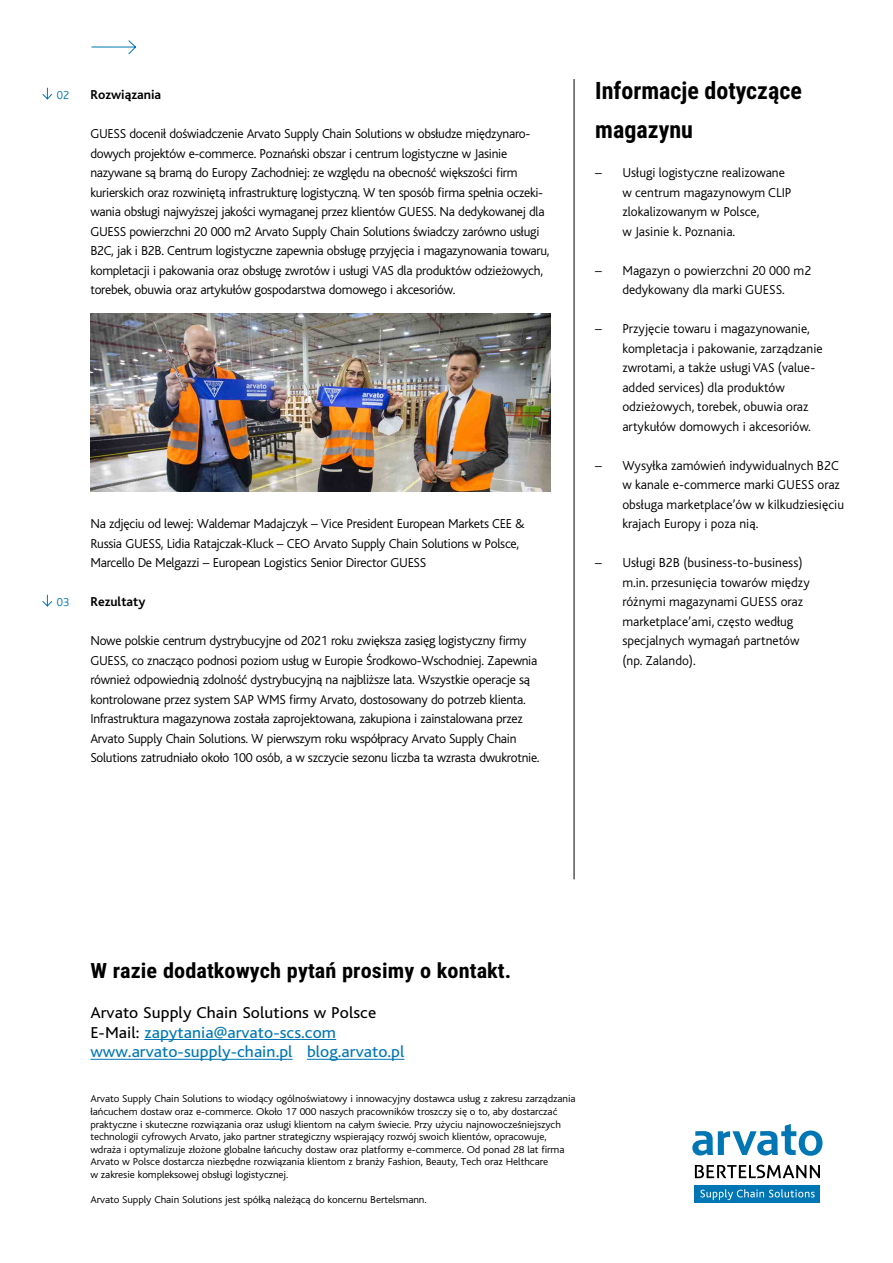
<style>
.page{position:relative;width:893px;height:1263px;background:#fff}
.page>*{position:absolute;margin:0;border:0;box-sizing:border-box;transform-origin:0 0}
.t1{font:700 24px/39px "Roboto Condensed";color:#000}
.t2{font:700 21px "Roboto Condensed";letter-spacing:.005em;color:#000;scale:1.06 1}
.t3{font:16.5px/19.8px "Bliss Pl";letter-spacing:.005em;color:#0077b4;scale:1.06 1}
.t4{font:300 13.5px/19.5px "Bliss Pl";letter-spacing:-.02em;color:#000}
.t5{font:300 13.5px/19.5px "Bliss Pl";color:#000}
.t6{font:700 13.5px "Bliss Pl";letter-spacing:.005em;color:#000}
.t7{font:300 12px "Bliss";color:#0077b4}
.t8{font:300 10.5px/12.6px "Bliss Pl";letter-spacing:-.01em;color:#000;scale:1.06 1}
.s1{font-family:"Bliss"}
.s2{color:#000}
</style>
<div class="page">
<div style="left:695px;top:1185px;width:125px;height:17px;background:#0077b4"></div>
<svg style="left:700px;top:1189px;width:115px;height:11px"></svg>
<svg style="left:695px;top:1165px;width:125px;height:13px"></svg>
<svg style="left:692px;top:1124px;width:130px;height:32px"></svg>
<hr style="left:574px;top:79px;width:1px;height:800px;background:#000">
<hr style="left:144px;top:1039px;width:192px;height:1px;background:#0077b4">
<hr style="left:90px;top:1059px;width:203px;height:1px;background:#0077b4">
<hr style="left:307px;top:1059px;width:97px;height:1px;background:#0077b4">
<svg style="left:42px;top:594px;width:11px;height:13px"></svg>
<svg style="left:91px;top:40px;width:45px;height:15px"></svg>
<img style="left:90px;top:314px;width:460px;height:177px">
<svg style="left:42px;top:87px;width:11px;height:13px"></svg>
<p class="t7" style="left:57px;top:89px;width:14px">02</p>
<p class="t6" style="left:90px;top:88px;width:72px">Rozwiązania</p>
<p class="t4" style="left:90px;top:124px;width:461px">GUESS docenił doświadczenie Arvato Supply Chain Solutions w obsłudze międzynaro&shy;dowych projektów e-commerce. Poznański obszar i centrum logistyczne w Jasinie nazywane są bramą do Europy Zachodniej: ze względu na obecność większości firm kurierskich oraz rozwiniętą infrastrukturę logistyczną. W ten sposób firma spełnia oczeki&shy;wania obsługi najwyższej jakości wymaganej przez klientów GUESS. Na dedykowanej dla GUESS powierzchni 20 000 m2 Arvato Supply Chain Solutions świadczy zarówno usługi B2C, jak i B2B. Centrum logistyczne zapewnia obsługę przyjęcia i magazynowania towaru, kompletacji i pakowania oraz obsługę zwrotów i usługi VAS dla produktów odzieżowych, torebek, obuwia oraz artykułów gospodarstwa domowego i akcesoriów.</p>
<p class="t7" style="left:57px;top:596px;width:14px">03</p>
<p class="t4" style="left:90px;top:514px;width:436px">Na zdjęciu od lewej: Waldemar Madajczyk – Vice President European Markets CEE &amp;<br>Russia GUESS, Lidia Ratajczak-Kluck – CEO Arvato Supply Chain Solutions w Polsce,<br>Marcello De Melgazzi – European Logistics Senior Director GUESS</p>
<p class="t6" style="left:90px;top:595px;width:57px">Rezultaty</p>
<p class="t4" style="left:90px;top:631px;width:451px">Nowe polskie centrum dystrybucyjne od 2021 roku zwiększa zasięg logistyczny firmy GUESS, co znacząco podnosi poziom usług w Europie Środkowo-Wschodniej. Zapewnia również odpowiednią zdolność dystrybucyjną na najbliższe lata. Wszystkie operacje są kontrolowane przez system SAP WMS firmy Arvato, dostosowany do potrzeb klienta.<br>Infrastruktura magazynowa została zaprojektowana, zakupiona i zainstalowana przez Arvato Supply Chain Solutions. W pierwszym roku współpracy Arvato Supply Chain Solutions zatrudniało około 100 osób, a w szczycie sezonu liczba ta wzrasta dwukrotnie.</p>
<h1 class="t1" style="left:595px;top:70px;width:208px">Informacje dotyczące magazynu</h1>
<p class="t5" style="left:622px;top:163px;width:171px;text-indent:-27px"><span class="s1">–</span> Usługi logistyczne realizowane w centrum magazynowym CLIP zlokalizowanym w Polsce,<br>w Jasinie k. Poznania.</p>
<p class="t5" style="left:595px;top:261px;width:217px;text-align:center"><span class="s1">–</span> Magazyn o powierzchni 20 000 m2 dedykowany dla marki GUESS.</p>
<p class="t5" style="left:622px;top:319px;width:202px;text-indent:-27px"><span class="s1">–</span> Przyjęcie towaru i magazynowanie, kompletacja i pakowanie, zarządzanie zwrotami, a także usługi VAS (value&shy;added services) dla produktów odzieżowych, torebek, obuwia oraz artykułów domowych i akcesoriów.</p>
<p class="t5" style="left:622px;top:456px;width:223px;text-indent:-27px"><span class="s1">–</span> Wysyłka zamówień indywidualnych B2C w kanale e-commerce marki GUESS oraz obsługa marketplace’ów w kilkudziesięciu krajach Europy i poza nią.</p>
<p class="t5" style="left:622px;top:553px;width:189px;text-indent:-27px"><span class="s1">–</span> Usługi B2B (business-to-business) m.in. przesunięcia towarów między różnymi magazynami GUESS oraz marketplace’ami, często według specjalnych wymagań partnetów (np. Zalando).</p>
<h2 class="t2" style="left:90px;top:956px;width:399px">W razie dodatkowych pytań prosimy o kontakt.</h2>
<p class="t3" style="left:90px;top:1003px;width:298px"><span class="s2">Arvato Supply Chain Solutions w Polsce<br>E-Mail:</span> zapytania@arvato-scs.com www.arvato-supply-chain.pl blog.arvato.pl</p>
<p class="t8" style="left:90px;top:1093px;width:459px">Arvato Supply Chain Solutions to wiodący ogólnoświatowy i innowacyjny dostawca usług z zakresu zarządzania łańcuchem dostaw oraz e-commerce. Około 17 000 naszych pracowników troszczy się o to, aby dostarczać praktyczne i skuteczne rozwiązania oraz usługi klientom na całym świecie. Przy użyciu najnowocześniejszych technologii cyfrowych Arvato, jako partner strategiczny wspierający rozwój swoich klientów, opracowuje, wdraża i optymalizuje złożone globalne łańcuchy dostaw oraz platformy e-commerce. Od ponad 28 lat firma Arvato w Polsce dostarcza niezbędne rozwiązania klientom z branży Fashion, Beauty, Tech oraz Helthcare<br>w zakresie kompleksowej obsługi logistycznej.</p>
<p class="t8" style="left:90px;top:1194px;width:319px">Arvato Supply Chain Solutions jest spółką należącą do koncernu Bertelsmann.</p>
</div>
